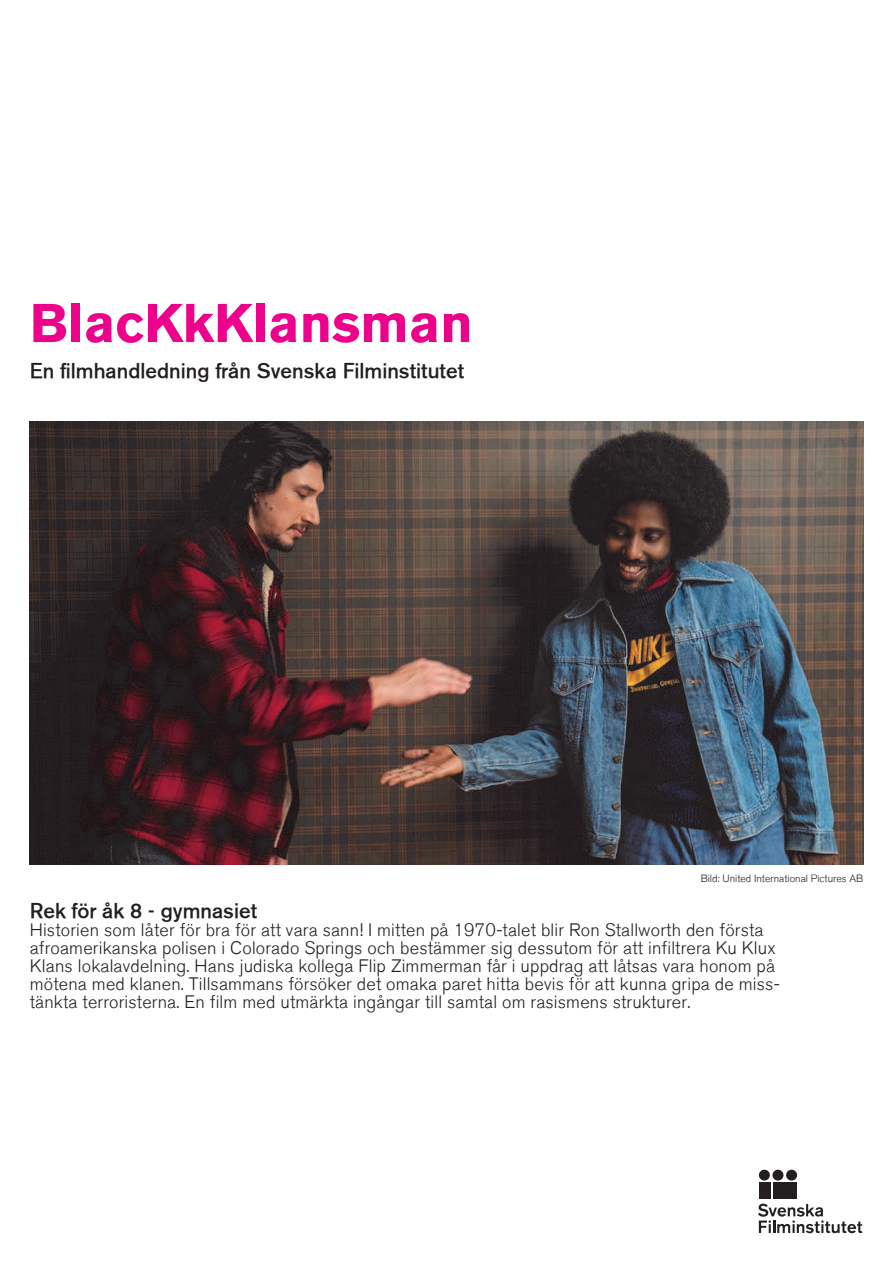
<style>
.page{position:relative;width:893px;height:1263px;background:#fff}
.page>*{position:absolute;margin:0;border:0;box-sizing:border-box;transform-origin:0 0}
.Första_brödtext_efte{font:700 54px "Akzidenz Grotesk BQ";color:#ed028c}
.Första_brödtext_efte-2{font:21px "Akzidenz Grotesk SFITT Medium";color:#231f20}
.Första_brödtext_efte-3{font:300 18px/18px "Akzidenz Grotesk BQ";letter-spacing:.01em;color:#231f20}
.Bildtext{font:300 10.5px "Akzidenz Grotesk BQ";color:#231f20}
</style>
<div class="page">
<svg style="left:758px;top:1203px;width:104px;height:30px"></svg>
<div style="left:759px;top:1183px;width:11px;height:16px;background:#231f20"></div>
<div style="left:773px;top:1183px;width:23px;height:16px;background:#231f20"></div>
<div style="left:759px;top:1170px;width:11px;height:10px;background:#231f20;border-radius:50%"></div>
<div style="left:772px;top:1170px;width:11px;height:10px;background:#231f20;border-radius:50%"></div>
<div style="left:786px;top:1170px;width:11px;height:10px;background:#231f20;border-radius:50%"></div>
<img style="left:30px;top:421px;width:833px;height:443px">
<p class="Första_brödtext_efte" style="left:30px;top:292px;width:445px">BlacKkKlansman</p>
<p class="Första_brödtext_efte-2" style="left:30px;top:358px;width:436px">En filmhandledning från Svenska Filminstitutet</p>
<p class="Bildtext" style="left:701px;top:872px;width:164px">Bild: United International Pictures AB</p>
<p class="Första_brödtext_efte-2" style="left:30px;top:898px;width:229px">Rek för åk 8 - gymnasiet</p>
<p class="Första_brödtext_efte-3" style="left:30px;top:921px;width:752px">Historien som låter för bra för att vara sann! I mitten på 1970-talet blir Ron Stallworth den första afroamerikanska polisen i Colorado Springs och bestämmer sig dessutom för att infiltrera Ku Klux Klans lokalavdelning. Hans judiska kollega Flip Zimmerman får i uppdrag att låtsas vara honom på mötena med klanen. Tillsammans försöker det omaka paret hitta bevis för att kunna gripa de miss&shy;tänkta terroristerna. En film med utmärkta ingångar till samtal om rasismens strukturer.</p>
</div>
